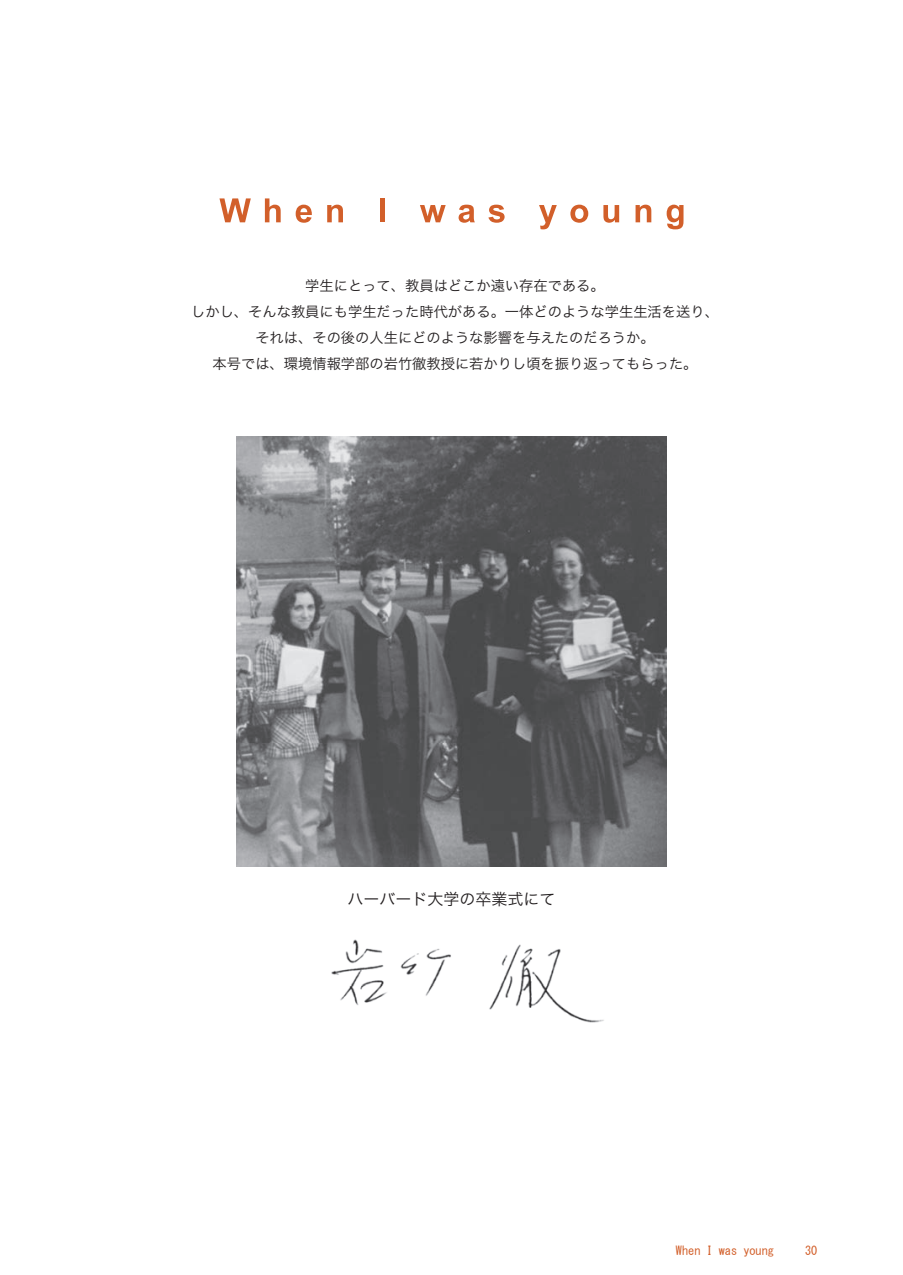
<style>
.page{position:relative;width:903px;height:1275px;background:#fff}
.page>*{position:absolute;margin:0;border:0;box-sizing:border-box;transform-origin:0 0}
.t1{font:15.92px "Hira Kaku Pro W3";color:#231f20}
.t2{font:14.17px/26.1px "Hira Kaku Pro W3";color:#231f20;text-align:center}
.t3{font:12.25px "MS Gothic";color:#d25f2a}
</style>
<div class="page">
<img style="left:236px;top:437px;width:431px;height:430px">
<svg style="left:219px;top:198px;width:32px;height:24px"></svg>
<svg style="left:265px;top:198px;width:16px;height:24px"></svg>
<svg style="left:296px;top:205px;width:16px;height:18px"></svg>
<svg style="left:327px;top:205px;width:16px;height:17px"></svg>
<div style="left:380px;top:198px;width:5px;height:24px;background:#d25f2a"></div>
<svg style="left:420px;top:205px;width:26px;height:17px"></svg>
<svg style="left:459px;top:205px;width:16px;height:18px"></svg>
<svg style="left:488px;top:205px;width:17px;height:18px"></svg>
<svg style="left:539px;top:205px;width:18px;height:24px"></svg>
<svg style="left:570px;top:205px;width:18px;height:18px"></svg>
<svg style="left:603px;top:205px;width:16px;height:18px"></svg>
<svg style="left:635px;top:205px;width:16px;height:17px"></svg>
<svg style="left:667px;top:205px;width:16px;height:24px"></svg>
<img style="left:331px;top:939px;width:273px;height:84px">
<p class="t2" style="left:191px;top:271px;width:529px">学生にとって、教員はどこか遠い存在である。<br>しかし、そんな教員にも学生だった時代がある。一体どのような学生生活を送り、それは、その後の人生にどのような影響を与えたのだろうか。<br>本号では、環境情報学部の岩竹徹教授に若かりし頃を振り返ってもらった。</p>
<p class="t1" style="left:348px;top:885px;width:209px">ハーバード大学の卒業式にて</p>
<p class="t3" style="left:676px;top:1244px;width:100px">When I was young</p>
<p class="t3" style="left:805px;top:1244px;width:14px">30</p>
</div>
